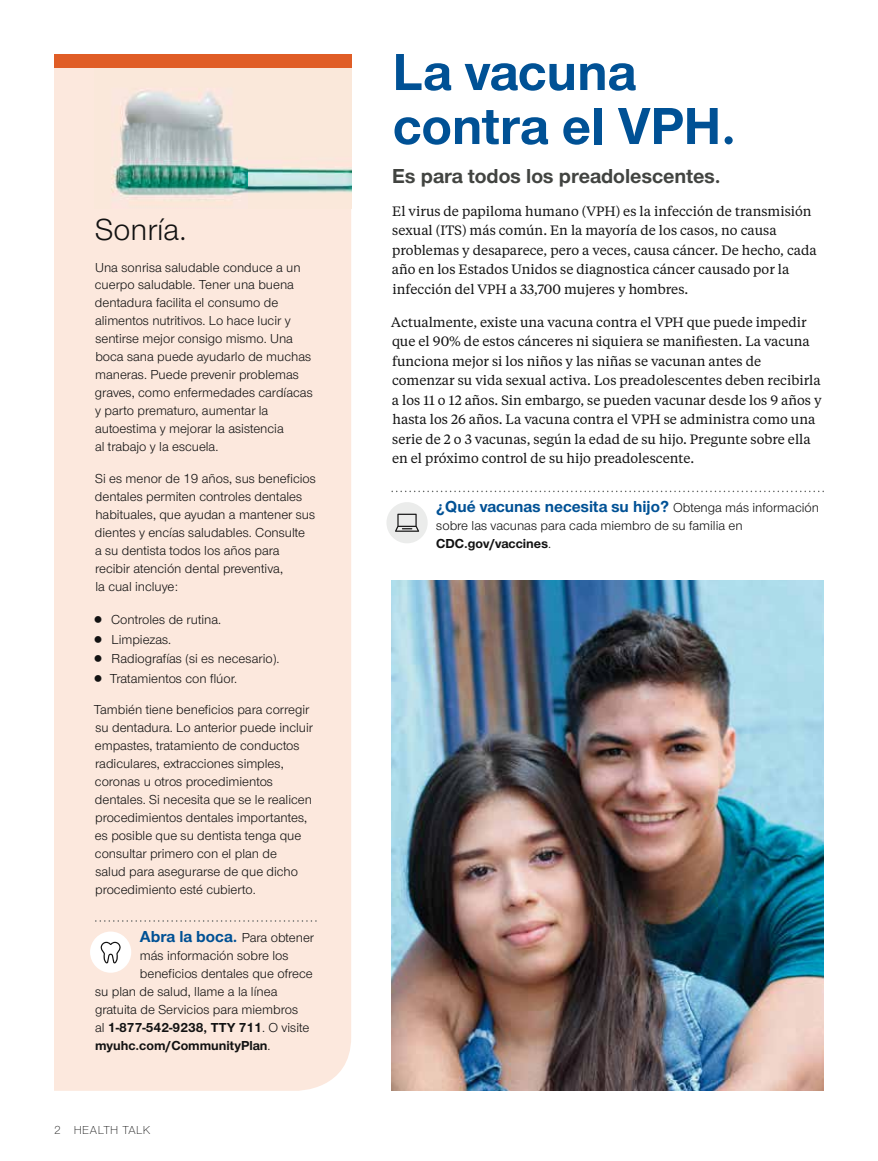
<style>
.page{position:relative;width:878px;height:1161px;background:#fff}
.page>*{position:absolute;margin:0;border:0;box-sizing:border-box;transform-origin:0 0}
.t1{font:700 54px/54px "UHC Sans";color:#005195}
.t2{font:31.5px "UHC Sans";color:#121212}
.t3{font:700 21px "UHC Sans";color:#424441}
.t4{font:700 16.5px "UHC Sans";color:#005195}
.t5{font:13.5px/18px "UHC Sans";color:#121212}
.t6{font:13.5px/19.5px "UHC Serif Text";color:#121212}
.t7{font:700 13.5px "UHC Sans";color:#121212}
.t8{font:300 12px "UHC Sans";letter-spacing:.04em;color:#121212}
.s1{font-weight:400;font-size:13.5px;color:#121212}
.s2{font-weight:400}
.s3{font-weight:700}
</style>
<div class="page">
<div style="left:54px;top:68px;width:297px;height:1023px;background:#fce8dd"></div>
<div style="left:54px;top:54px;width:297px;height:14px;background:#e05d26"></div>
<img style="left:94px;top:68px;width:257px;height:141px">
<svg style="left:95px;top:920px;width:222px;height:2px"></svg>
<div style="left:90px;top:932px;width:41px;height:41px;background:#fff;border-radius:50%"></div>
<svg style="left:100px;top:942px;width:21px;height:21px"></svg>
<svg style="left:391px;top:491px;width:433px;height:1px"></svg>
<div style="left:386px;top:502px;width:41px;height:41px;background:#ebeceb;border-radius:50%"></div>
<svg style="left:395px;top:514px;width:24px;height:18px"></svg>
<img style="left:392px;top:580px;width:432px;height:511px">
<h2 class="t2" style="left:95px;top:209px;width:93px">Sonría.</h2>
<p class="t5" style="left:95px;top:258px;width:219px">Una sonrisa saludable conduce a un cuerpo saludable. Tener una buena dentadura facilita el consumo de alimentos nutritivos. Lo hace lucir y sentirse mejor consigo mismo. Una boca sana puede ayudarlo de muchas maneras. Puede prevenir problemas graves, como enfermedades cardíacas y parto prematuro, aumentar la autoestima y mejorar la asistencia<br>al trabajo y la escuela.</p>
<p class="t5" style="left:95px;top:469px;width:222px">Si es menor de 19 años, sus beneficios dentales permiten controles dentales habituales, que ayudan a mantener sus dientes y encías saludables. Consulte<br>a su dentista todos los años para recibir atención dental preventiva,<br>la cual incluye:</p>
<p class="t5" style="left:110px;top:609px;width:171px;line-height:19.5px">Controles de rutina.<br>Limpiezas.<br>Radiografías (si es necesario).<br>Tratamientos con flúor.</p>
<p class="t5" style="left:94px;top:700px;width:221px">También tiene beneficios para corregir su dentadura. Lo anterior puede incluir empastes, tratamiento de conductos radiculares, extracciones simples, coronas u otros procedimientos dentales. Si necesita que se le realicen procedimientos dentales importantes, es posible que su dentista tenga que consultar primero con el plan de<br>salud para asegurarse de que dicho procedimiento esté cubierto.</p>
<p class="t4" style="left:140px;top:925px;width:176px">Abra la boca. <span class="s1">Para obtener</span></p>
<p class="t5" style="left:140px;top:946px;width:150px">más información sobre los</p>
<p class="t5" style="left:140px;top:964px;width:174px">beneficios dentales que ofrece</p>
<p class="t5" style="left:95px;top:982px;width:184px">su plan de salud, llame a la línea</p>
<p class="t5" style="left:95px;top:1000px;width:205px">gratuita de Servicios para miembros</p>
<p class="t7" style="left:95px;top:1018px;width:216px"><span class="s2">al</span> 1-877-542-9238, TTY 711<span class="s2">. O visite</span></p>
<p class="t7" style="left:95px;top:1036px;width:177px">myuhc.com/CommunityPlan<span class="s2">.</span></p>
<p class="t8" style="left:54px;top:1122px;width:98px">2 HEALTH TALK</p>
<h1 class="t1" style="left:392px;top:43px;width:345px">La vacuna contra el VPH.</h1>
<h3 class="t3" style="left:392px;top:162px;width:330px">Es para todos los preadolescentes.</h3>
<p class="t6" style="left:392px;top:201px;width:426px">El virus de papiloma humano (VPH) es la infección de transmisión sexual (ITS) más común. En la mayoría de los casos, no causa problemas y desaparece, pero a veces, causa cáncer. De hecho, cada año en los Estados Unidos se diagnostica cáncer causado por la infección del VPH a 33,700 mujeres y hombres.</p>
<p class="t6" style="left:391px;top:312px;width:432px">Actualmente, existe una vacuna contra el VPH que puede impedir que el 90% de estos cánceres ni siquiera se manifiesten. La vacuna funciona mejor si los niños y las niñas se vacunan antes de comenzar su vida sexual activa. Los preadolescentes deben recibirla a los 11 o 12 años. Sin embargo, se pueden vacunar desde los 9 años y hasta los 26 años. La vacuna contra el VPH se administra como una serie de 2 o 3 vacunas, según la edad de su hijo. Pregunte sobre ella en el próximo control de su hijo preadolescente.</p>
<p class="t4" style="left:436px;top:496px;width:384px">¿Qué vacunas necesita su hijo? <span class="s1">Obtenga más información</span></p>
<p class="t5" style="left:436px;top:516px;width:308px">sobre las vacunas para cada miembro de su familia en<br><span class="s3">CDC.gov/vaccines</span>.</p>
</div>
